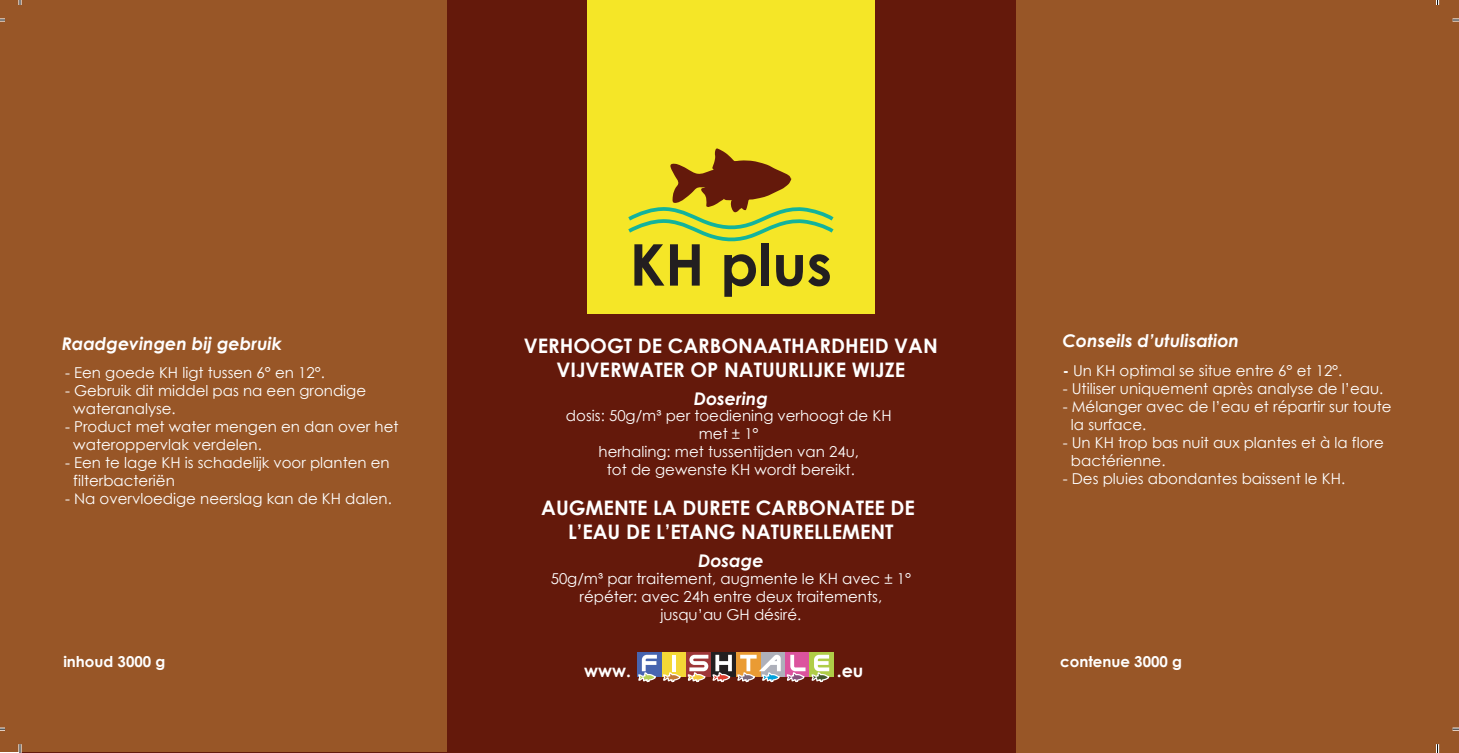
<style>
.page{position:relative;width:1459px;height:753px;background:#fff}
.page>*{position:absolute;margin:0;border:0;box-sizing:border-box;transform-origin:0 0}
.t1{font:700 57.5px "Century Gothic";color:#231f20}
.t2{font:700 20px/24px "Century Gothic";color:#fff;text-align:center}
.t3{font:italic 700 17.5px "Century Gothic";color:#fff}
.t4{font:700 17.5px "Century Gothic";color:#fff}
.t5{font:15px/18px "Century Gothic";color:#fff}
.t6{font:700 15px "Century Gothic";color:#fff}
.s1{font-weight:700}
</style>
<div class="page">
<div style="left:20px;top:0;width:1417px;height:752px;background:#64190b"></div>
<div style="left:587px;top:0;width:287px;height:314px;background:#f5e627"></div>
<div style="left:0;top:0;width:447px;height:752px;background:#985627"></div>
<div style="left:1017px;top:0;width:442px;height:752px;background:#985627"></div>
<div style="left:637px;top:652px;width:25px;height:25px;background:#4764af"></div>
<div style="left:662px;top:652px;width:24px;height:25px;background:#f4d836"></div>
<div style="left:686px;top:652px;width:25px;height:25px;background:#9e3638"></div>
<div style="left:711px;top:652px;width:25px;height:25px;background:#231f20"></div>
<div style="left:736px;top:652px;width:25px;height:25px;background:#ea9b33"></div>
<div style="left:761px;top:652px;width:24px;height:25px;background:#aeb0ba"></div>
<div style="left:785px;top:652px;width:25px;height:25px;background:#dc539e"></div>
<div style="left:809px;top:652px;width:25px;height:25px;background:#afcd47"></div>
<svg style="left:638px;top:654px;width:43px;height:29px"></svg>
<svg style="left:687px;top:654px;width:118px;height:29px"></svg>
<svg style="left:811px;top:654px;width:19px;height:29px"></svg>
<svg style="left:628px;top:148px;width:206px;height:94px"></svg>
<svg style="left:0;top:18px;width:5px;height:4px"></svg>
<svg style="left:1452px;top:18px;width:7px;height:4px"></svg>
<svg style="left:0;top:727px;width:5px;height:3px"></svg>
<svg style="left:1452px;top:727px;width:7px;height:3px"></svg>
<svg style="left:18px;top:0;width:4px;height:5px"></svg>
<svg style="left:18px;top:744px;width:4px;height:9px"></svg>
<svg style="left:1436px;top:0;width:3px;height:5px"></svg>
<svg style="left:1436px;top:744px;width:3px;height:9px"></svg>
<p class="t3" style="left:62px;top:330px;width:222px">Raadgevingen bij gebruik</p>
<p class="t5" style="left:65px;top:363px;width:261px">- Een goede KH ligt tussen 6° en 12°.</p>
<p class="t5" style="left:73px;top:381px;width:294px;text-indent:-8px">- Gebruik dit middel pas na een grondige wateranalyse.</p>
<p class="t5" style="left:73px;top:417px;width:327px;text-indent:-8px">- Product met water mengen en dan over het wateroppervlak verdelen.</p>
<p class="t5" style="left:73px;top:453px;width:318px;text-indent:-8px">- Een te lage KH is schadelijk voor planten en filterbacteriën</p>
<p class="t5" style="left:65px;top:489px;width:328px">- Na overvloedige neerslag kan de KH dalen.</p>
<p class="t6" style="left:63px;top:649px;width:103px">inhoud 3000 g</p>
<h1 class="t1" style="left:630px;top:221px;width:204px">KH plus</h1>
<h2 class="t2" style="left:524px;top:332px;width:415px">VERHOOGT DE CARBONAATHARDHEID VAN<br>VIJVERWATER OP NATUURLIJKE WIJZE</h2>
<p class="t3" style="left:694px;top:386px;width:76px">Dosering</p>
<p class="t5" style="left:566px;top:406px;width:327px;text-align:center">dosis: 50g/m³ per toediening verhoogt de KH met ± 1°<br>herhaling: met tussentijden van 24u,<br>tot de gewenste KH wordt bereikt.</p>
<h2 class="t2" style="left:541px;top:494px;width:375px">AUGMENTE LA DURETE CARBONATEE DE<br>L’EAU DE L’ETANG NATURELLEMENT</h2>
<p class="t5" style="left:551px;top:569px;width:362px;text-align:center">50g/m³ par traitement, augmente le KH avec ± 1° répéter: avec 24h entre deux traitements, jusqu’au GH désiré.</p>
<p class="t3" style="left:698px;top:547px;width:67px">Dosage</p>
<p class="t4" style="left:584px;top:657px;width:48px">www.</p>
<p class="t4" style="left:837px;top:657px;width:28px">.eu</p>
<p class="t3" style="left:1062px;top:327px;width:178px">Conseils d’utulisation</p>
<p class="t5" style="left:1062px;top:361px;width:281px"><span class="s1">-</span> Un KH optimal se situe entre 6° et 12°.</p>
<p class="t5" style="left:1062px;top:379px;width:322px">- Utiliser uniquement après analyse de l’eau.</p>
<p class="t5" style="left:1071px;top:397px;width:322px;text-indent:-8px">- Mélanger avec de l’eau et répartir sur toute la surface.</p>
<p class="t5" style="left:1071px;top:433px;width:314px;text-indent:-8px">- Un KH trop bas nuit aux plantes et à la flore bactérienne.</p>
<p class="t5" style="left:1062px;top:469px;width:284px">- Des pluies abondantes baissent le KH.</p>
<p class="t6" style="left:1060px;top:649px;width:123px">contenue 3000 g</p>
</div>
